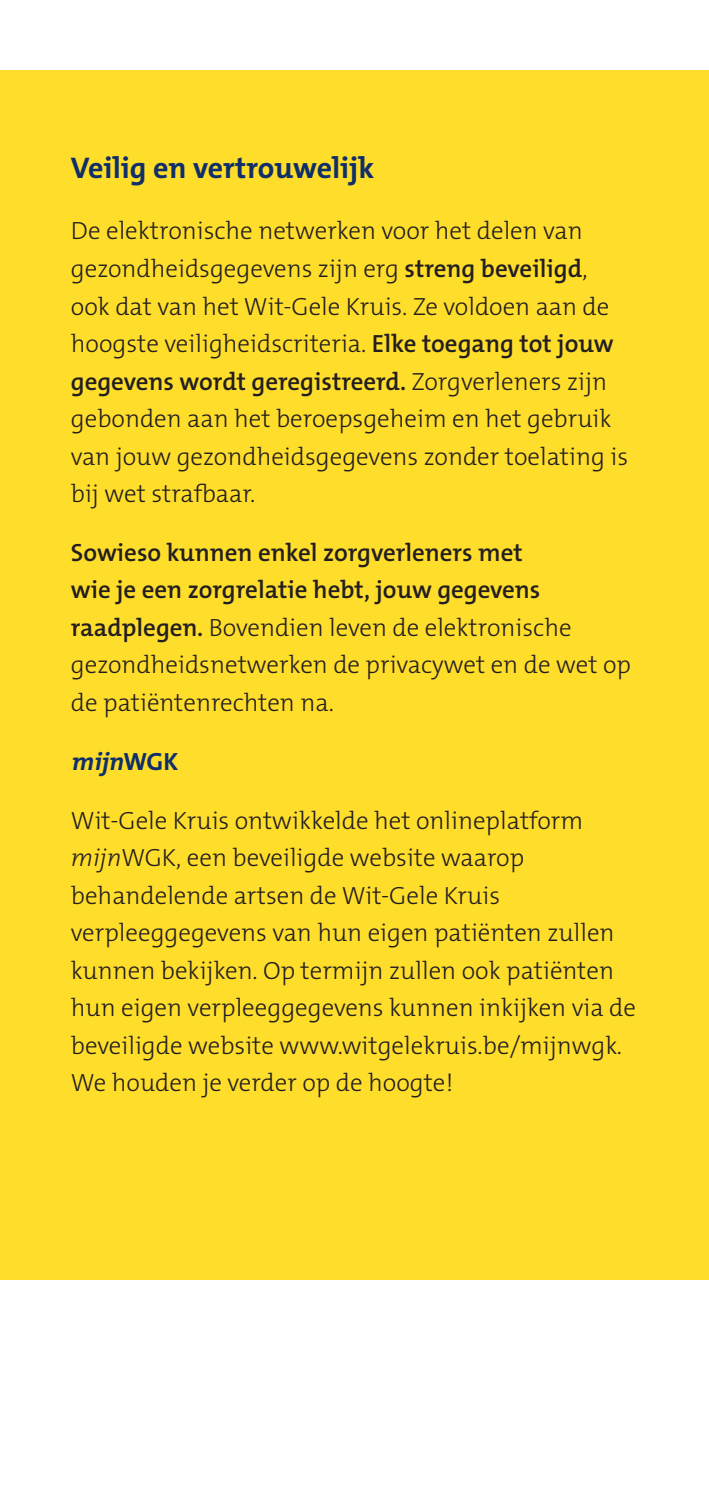
<style>
.page{position:relative;width:709px;height:1489px;background:#fff}
.page>*{position:absolute;margin:0;border:0;box-sizing:border-box;transform-origin:0 0}
.Subtitel1_-_Blauw{font:700 30px "The Mix Os F";color:#102f69}
.Body_Tekst{font:300 25px/37.5px "The Mix Os F";color:#231f20}
.Body_Tekst-2{font:italic 700 25px "The Mix Os F";color:#102f69}
.s1{font-weight:600}
.s2{font-style:normal}
.s3{font-style:italic}
</style>
<div class="page">
<div style="left:0;top:70px;width:709px;height:1208px;background:#ffdd2b"></div>
<p class="Subtitel1_-_Blauw" style="left:71px;top:149px;width:305px">Veilig en vertrouwelijk</p>
<p class="Body_Tekst" style="left:71px;top:212px;width:558px">De elektronische netwerken voor het delen van gezondheidsgegevens zijn erg <span class="s1">streng beveiligd</span>, ook dat van het Wit-Gele Kruis. Ze voldoen aan de hoogste veiligheidscriteria. <span class="s1">Elke toegang tot jouw gegevens wordt geregistreerd.</span> Zorgverleners zijn gebonden aan het beroepsgeheim en het gebruik van jouw gezondheidsgegevens zonder toelating is bij wet strafbaar.</p>
<p class="Body_Tekst" style="left:71px;top:534px;width:561px"><span class="s1">Sowieso kunnen enkel zorgverleners met<br>wie je een zorgrelatie hebt, jouw gegevens raadplegen.</span> Bovendien leven de elektronische gezondheidsnetwerken de privacywet en de wet op de patiëntenrechten na.</p>
<p class="Body_Tekst-2" style="left:71px;top:745px;width:109px">mijn<span class="s2">WGK</span></p>
<p class="Body_Tekst" style="left:71px;top:801px;width:566px">Wit-Gele Kruis ontwikkelde het onlineplatform <span class="s3">mijn</span>WGK, een beveiligde website waarop behandelende artsen de Wit-Gele Kruis verpleeggegevens van hun eigen patiënten zullen kunnen bekijken. Op termijn zullen ook patiënten hun eigen verpleeggegevens kunnen inkijken via de beveiligde website www.witgelekruis.be/mijnwgk.<br>We houden je verder op de hoogte!</p>
</div>
